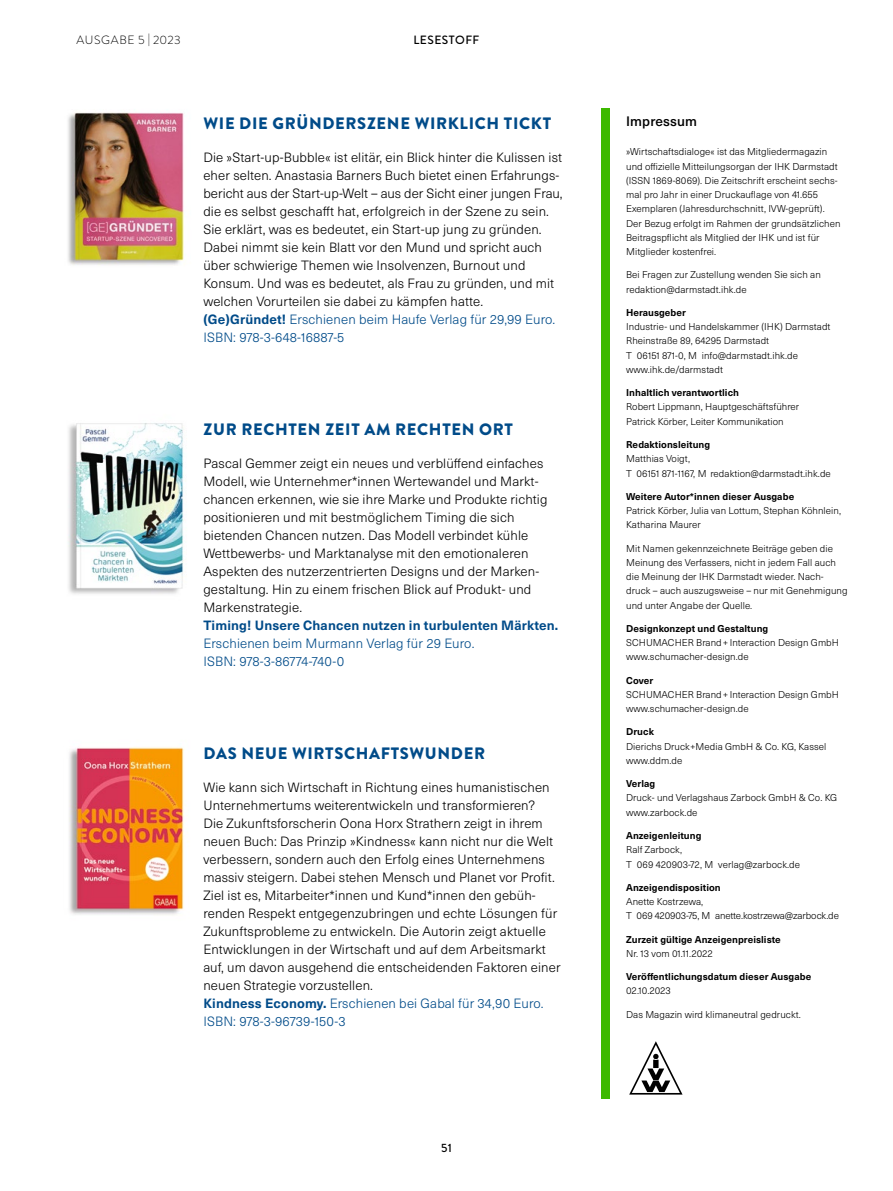
<style>
.page{position:relative;width:893px;height:1191px;background:#fff}
.page>*{position:absolute;margin:0;border:0;box-sizing:border-box;transform-origin:0 0}
.t1{font:900 16.5px "Brandon Grotesque";letter-spacing:.04em;color:#004b89}
.t2{font:500 13.5px "Neue Haas Unica W1 G";letter-spacing:.01em;color:#000}
.t3{font:300 13.2px/18px "Neue Haas Unica W1 G";letter-spacing:.01em;color:#000}
.t4{font:300 13.2px/18px "Neue Haas Unica W1 G";letter-spacing:.01em;color:#004b89}
.t5{font:700 13.2px "Neue Haas Unica W1 G";letter-spacing:.01em;color:#004b89}
.t6{font:300 12px "Brandon Grotesque";letter-spacing:.05em;color:#000}
.t7{font:500 12px "Brandon Grotesque";letter-spacing:.04em;color:#000}
.t8{font:300 9.75px/14.2px "Neue Haas Unica W1 G";letter-spacing:.005em;color:#000}
.t9{font:700 9.75px "Neue Haas Unica W1 G";letter-spacing:.005em;color:#000}
.s1{font-weight:700;color:#004b89}
.s2{color:#004b89}
</style>
<div class="page">
<img style="left:68px;top:112px;width:116px;height:153px">
<img style="left:68px;top:423px;width:116px;height:171px">
<img style="left:69px;top:747px;width:116px;height:168px">
<div style="left:601px;top:108px;width:9px;height:990px;background:#3db900"></div>
<svg style="left:629px;top:1041px;width:53px;height:53px"></svg>
<p class="t6" style="left:77px;top:32px;width:105px">AUSGABE 5 | 2023</p>
<p class="t7" style="left:413px;top:32px;width:67px">LESESTOFF</p>
<p class="t1" style="left:204px;top:112px;width:349px">WIE DIE GRÜNDERSZENE WIRKLICH TICKT</p>
<p class="t3" style="left:203px;top:148px;width:361px">Die »Start-up-Bubble« ist elitär, ein Blick hinter die Kulissen ist eher selten. Anastasia Barners Buch bietet einen Erfahrungs&shy;bericht aus der Start-up-Welt – aus der Sicht einer jungen Frau, die es selbst geschafft hat, erfolgreich in der Szene zu sein.<br>Sie erklärt, was es bedeutet, ein Start-up jung zu gründen.<br>Dabei nimmt sie kein Blatt vor den Mund und spricht auch über schwierige Themen wie Insolvenzen, Burnout und Konsum. Und was es bedeutet, als Frau zu gründen, und mit welchen Vorurteilen sie dabei zu kämpfen hatte. <span class="s1">(Ge)Gründet!</span> <span class="s2">Erschienen beim Haufe Verlag für 29,99 Euro.<br>ISBN: 978-3-648-16887-5</span></p>
<p class="t1" style="left:204px;top:418px;width:311px">ZUR RECHTEN ZEIT AM RECHTEN ORT</p>
<p class="t3" style="left:203px;top:454px;width:346px">Pascal Gemmer zeigt ein neues und verblüffend einfaches Modell, wie Unternehmer*innen Wertewandel und Markt&shy;chancen erkennen, wie sie ihre Marke und Produkte richtig positionieren und mit bestmöglichem Timing die sich bietenden Chancen nutzen. Das Modell verbindet kühle Wettbewerbs- und Marktanalyse mit den emotionaleren Aspekten des nutzerzentrierten Designs und der Marken&shy;gestaltung. Hin zu einem frischen Blick auf Produkt- und Markenstrategie.</p>
<p class="t5" style="left:203px;top:615px;width:356px">Timing! Unsere Chancen nutzen in turbulenten Märkten.</p>
<p class="t4" style="left:203px;top:634px;width:273px">Erschienen beim Murmann Verlag für 29 Euro.<br>ISBN: 978-3-86774-740-0</p>
<p class="t1" style="left:204px;top:742px;width:283px">DAS NEUE WIRTSCHAFTSWUNDER</p>
<p class="t3" style="left:203px;top:778px;width:359px">Wie kann sich Wirtschaft in Richtung eines humanistischen Unternehmertums weiterentwickeln und transformieren?<br>Die Zukunftsforscherin Oona Horx Strathern zeigt in ihrem neuen Buch: Das Prinzip »Kindness« kann nicht nur die Welt verbessern, sondern auch den Erfolg eines Unternehmens massiv steigern. Dabei stehen Mensch und Planet vor Profit.<br>Ziel ist es, Mitarbeiter*innen und Kund*innen den gebüh&shy;renden Respekt entgegenzubringen und echte Lösungen für Zukunftsprobleme zu entwickeln. Die Autorin zeigt aktuelle Entwicklungen in der Wirtschaft und auf dem Arbeitsmarkt auf, um davon ausgehend die entscheidenden Faktoren einer neuen Strategie vorzustellen.<br><span class="s1">Kindness Economy.</span> <span class="s2">Erschienen bei Gabal für 34,90 Euro.<br>ISBN: 978-3-96739-150-3</span></p>
<p class="t7" style="left:441px;top:1140px;width:12px">51</p>
<p class="t2" style="left:626px;top:111px;width:72px">Impressum</p>
<p class="t8" style="left:626px;top:144px;width:216px">»Wirtschaftsdialoge« ist das Mitgliedermagazin und offizielle Mitteilungsorgan der IHK Darmstadt (ISSN 1869-8069). Die Zeitschrift erscheint sechs&shy;mal pro Jahr in einer Druckauflage von 41.655<br>Exemplaren (Jahresdurchschnitt, IVW-geprüft).<br>Der Bezug erfolgt im Rahmen der grundsätzlichen Beitragspflicht als Mitglied der IHK und ist für Mitglieder kostenfrei.</p>
<p class="t8" style="left:626px;top:267px;width:196px">Bei Fragen zur Zustellung wenden Sie sich an redaktion@darmstadt.ihk.de</p>
<p class="t9" style="left:626px;top:305px;width:61px">Herausgeber</p>
<p class="t8" style="left:626px;top:319px;width:206px">Industrie- und Handelskammer (IHK) Darmstadt Rheinstraße 89, 64295 Darmstadt<br>T 06151 871-0, M info@darmstadt.ihk.de www.ihk.de/darmstadt</p>
<p class="t9" style="left:626px;top:385px;width:114px">Inhaltlich verantwortlich</p>
<p class="t8" style="left:626px;top:399px;width:175px">Robert Lippmann, Hauptgeschäftsführer<br>Patrick Körber, Leiter Kommunikation</p>
<p class="t9" style="left:626px;top:437px;width:86px">Redaktionsleitung</p>
<p class="t8" style="left:626px;top:451px;width:206px">Matthias Voigt,<br>T 06151 871-1167, M redaktion@darmstadt.ihk.de</p>
<p class="t9" style="left:626px;top:489px;width:170px">Weitere Autor*innen dieser Ausgabe</p>
<p class="t8" style="left:626px;top:503px;width:216px">Patrick Körber, Julia van Lottum, Stephan Köhnlein,<br>Katharina Maurer</p>
<p class="t8" style="left:626px;top:540px;width:223px">Mit Namen gekennzeichnete Beiträge geben die Meinung des Verfassers, nicht in jedem Fall auch die Meinung der IHK Darmstadt wieder. Nach&shy;druck – auch auszugsweise – nur mit Genehmigung und unter Angabe der Quelle.</p>
<p class="t9" style="left:626px;top:621px;width:144px">Designkonzept und Gestaltung</p>
<p class="t8" style="left:626px;top:635px;width:214px">SCHUMACHER Brand + Interaction Design GmbH www.schumacher-design.de</p>
<p class="t9" style="left:626px;top:673px;width:29px">Cover</p>
<p class="t8" style="left:626px;top:687px;width:214px">SCHUMACHER Brand + Interaction Design GmbH www.schumacher-design.de</p>
<p class="t9" style="left:626px;top:724px;width:29px">Druck</p>
<p class="t8" style="left:626px;top:738px;width:202px">Dierichs Druck+Media GmbH &amp; Co. KG, Kassel www.ddm.de</p>
<p class="t9" style="left:626px;top:776px;width:31px">Verlag</p>
<p class="t8" style="left:626px;top:790px;width:213px">Druck- und Verlagshaus Zarbock GmbH &amp; Co. KG www.zarbock.de</p>
<p class="t9" style="left:626px;top:828px;width:77px">Anzeigenleitung</p>
<p class="t8" style="left:626px;top:842px;width:175px">Ralf Zarbock,<br>T 069 420903-72, M verlag@zarbock.de</p>
<p class="t9" style="left:626px;top:880px;width:96px">Anzeigendisposition</p>
<p class="t8" style="left:626px;top:894px;width:214px">Anette Kostrzewa,<br>T 069 420903-75, M anette.kostrzewa@zarbock.de</p>
<p class="t9" style="left:626px;top:931px;width:156px">Zurzeit gültige Anzeigenpreisliste</p>
<p class="t8" style="left:626px;top:945px;width:88px">Nr. 13 vom 01.11.2022</p>
<p class="t9" style="left:626px;top:969px;width:187px">Veröffentlichungsdatum dieser Ausgabe</p>
<p class="t8" style="left:626px;top:983px;width:46px">02.10.2023</p>
<p class="t8" style="left:626px;top:1006px;width:176px">Das Magazin wird klimaneutral gedruckt.</p>
</div>
